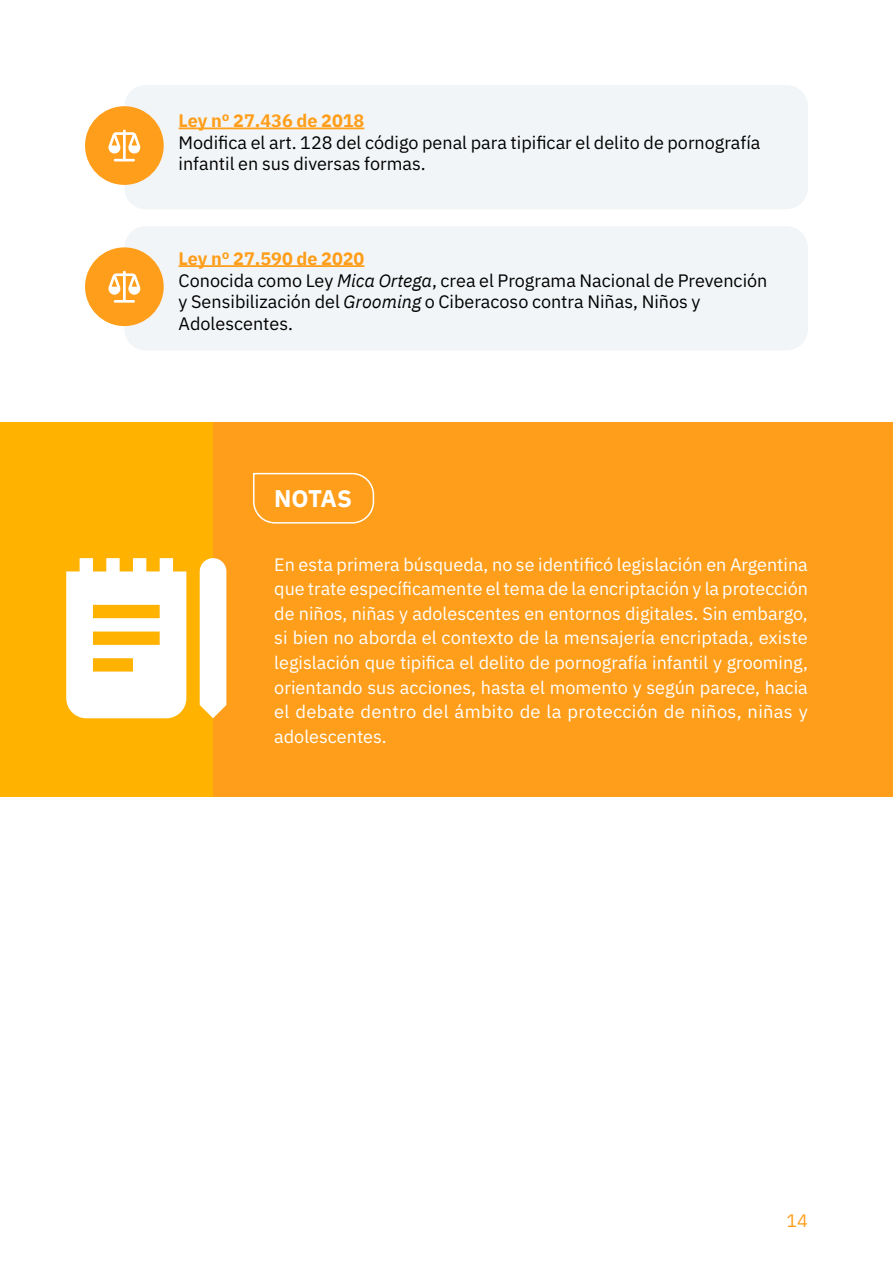
<style>
.page{position:relative;width:893px;height:1263px;background:#fff}
.page>*{position:absolute;margin:0;border:0;box-sizing:border-box;transform-origin:0 0}
.t1{font:700 24px "IBM Plex Sans";letter-spacing:-.015em;color:#fff}
.t2{font:18px/24.6px "IBM Plex Sans";letter-spacing:.015em;color:#fff;text-align:justify}
.t3{font:18px/21.6px "IBM Plex Sans";color:#000}
.t4{font:700 18px "IBM Plex Sans";color:#ff9e1a}
.t5{font:18px "IBM Plex Sans";color:#ff9e1a}
.s1{font-weight:700;color:#ff9e1a}
.s2{font-style:italic}
</style>
<div class="page">
<div style="left:124px;top:85px;width:684px;height:124px;background:#f2f5f7;border-radius:21px"></div>
<div style="left:85px;top:106px;width:79px;height:79px;background:#ff9e1a;border-radius:50%"></div>
<svg style="left:108px;top:129px;width:32px;height:32px"></svg>
<div style="left:124px;top:226px;width:684px;height:124px;background:#f2f5f7;border-radius:21px"></div>
<div style="left:85px;top:247px;width:79px;height:79px;background:#ff9e1a;border-radius:50%"></div>
<svg style="left:108px;top:270px;width:32px;height:33px"></svg>
<div style="left:0;top:422px;width:893px;height:374px;background:#ff9e1a"></div>
<div style="left:0;top:422px;width:213px;height:374px;background:#ffb300"></div>
<hr style="left:179px;top:128px;width:185px;height:1px;background:#ff9e1a">
<hr style="left:179px;top:265px;width:185px;height:2px;background:#ff9e1a">
<svg style="left:253px;top:472px;width:122px;height:52px"></svg>
<svg style="left:66px;top:558px;width:160px;height:160px"></svg>
<p class="t4" style="left:179px;top:107px;width:187px">Ley nº 27.436 de 2018</p>
<p class="t3" style="left:179px;top:130px;width:583px">Modifica el art. 128 del código penal para tipificar el delito de pornografía infantil en sus diversas formas.</p>
<p class="t3" style="left:179px;top:246px;width:590px"><span class="s1">Ley nº 27.590 de 2020<br></span>Conocida como Ley <span class="s2">Mica Ortega</span>, crea el Programa Nacional de Prevención y Sensibilización del <span class="s2">Grooming</span> o Ciberacoso contra Niñas, Niños y Adolescentes.</p>
<h1 class="t1" style="left:274px;top:479px;width:79px">NOTAS</h1>
<p class="t2" style="left:274px;top:550px;width:535px">En esta primera búsqueda, no se identificó legislación en Argentina que trate específicamente el tema de la encriptación y la protección de niños, niñas y adolescentes en entornos digitales. Sin embargo, si bien no aborda el contexto de la mensajería encriptada, existe legislación que tipifica el delito de pornografía infantil y grooming, orientando sus acciones, hasta el momento y según parece, hacia el debate dentro del ámbito de la protección de niños, niñas y adolescentes.</p>
<p class="t5" style="left:786px;top:1207px;width:23px">14</p>
</div>
